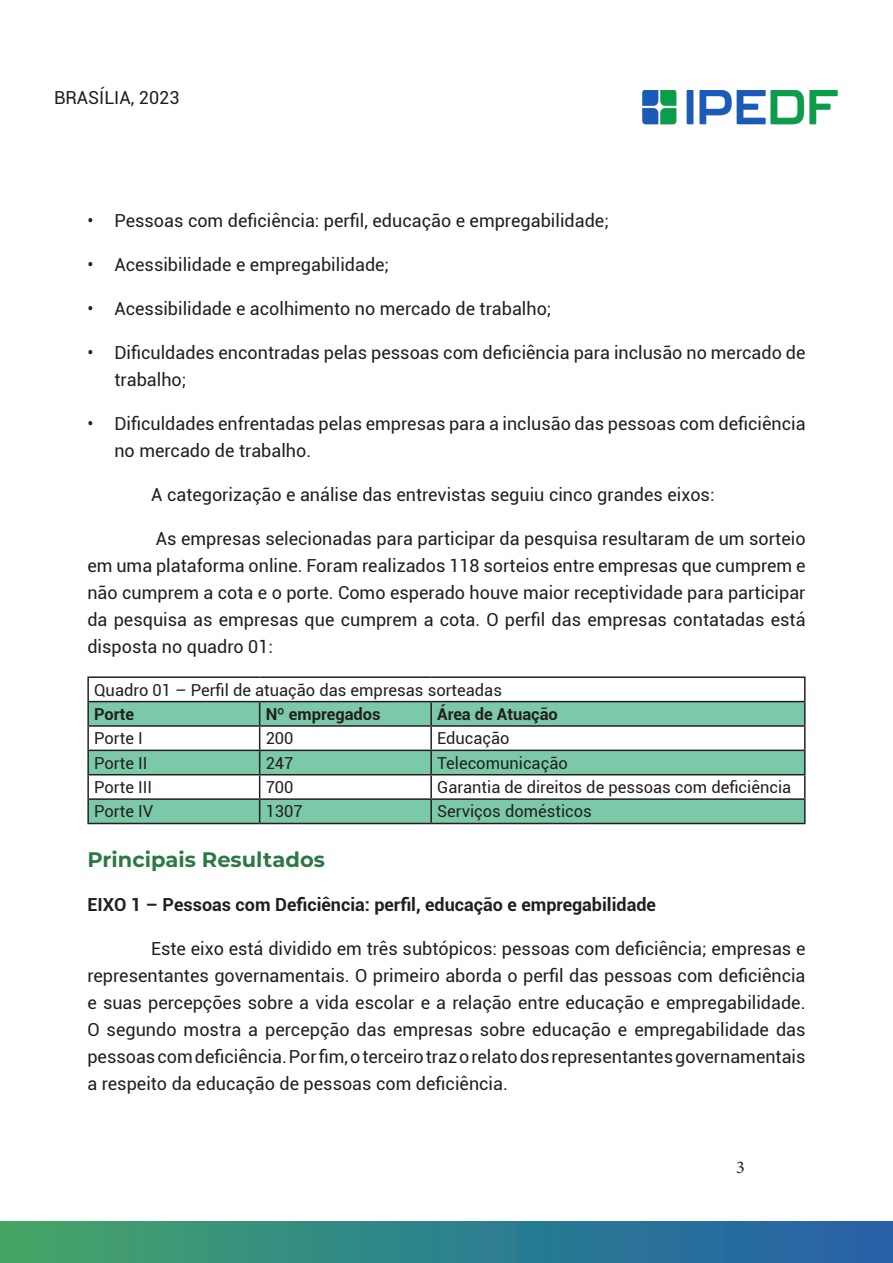
<style>
.page{position:relative;width:893px;height:1263px;background:#fff}
.page>*{position:absolute;margin:0;border:0;box-sizing:border-box;transform-origin:0 0}
.t1{font:700 21px "Montserrat";color:#2c7846}
.t2{font:18px/27px "Roboto";color:#231f20}
.t3{font:700 18px "Roboto";color:#231f20}
.t4{font:18px "Minion Pro";color:#231f20}
.t5{font:16.5px "Roboto";color:#231f20}
.t6{font:700 16.5px "Roboto";color:#231f20}
</style>
<div class="page">
<div style="left:0;top:1222px;width:893px;height:41px;background:linear-gradient(to right,#42a569,#215fab)"></div>
<img style="left:643px;top:90px;width:195px;height:34px">
<hr style="left:87px;top:676px;width:173px;height:2px;background:#231f20">
<hr style="left:87px;top:678px;width:2px;height:23px;background:#231f20">
<hr style="left:260px;top:676px;width:171px;height:2px;background:#231f20">
<hr style="left:431px;top:676px;width:375px;height:2px;background:#231f20">
<hr style="left:804px;top:678px;width:2px;height:23px;background:#231f20">
<hr style="left:87px;top:701px;width:173px;height:1px;background:#231f20">
<hr style="left:87px;top:702px;width:2px;height:23px;background:#231f20">
<hr style="left:260px;top:701px;width:171px;height:1px;background:#231f20">
<hr style="left:431px;top:701px;width:375px;height:1px;background:#231f20">
<hr style="left:804px;top:702px;width:2px;height:23px;background:#231f20">
<hr style="left:87px;top:725px;width:173px;height:2px;background:#231f20">
<hr style="left:87px;top:727px;width:2px;height:23px;background:#231f20">
<hr style="left:431px;top:725px;width:375px;height:2px;background:#231f20">
<hr style="left:804px;top:727px;width:2px;height:23px;background:#231f20">
<hr style="left:87px;top:750px;width:173px;height:1px;background:#231f20">
<hr style="left:87px;top:751px;width:2px;height:23px;background:#231f20">
<hr style="left:431px;top:750px;width:375px;height:1px;background:#231f20">
<hr style="left:804px;top:751px;width:2px;height:23px;background:#231f20">
<hr style="left:87px;top:774px;width:173px;height:1px;background:#231f20">
<hr style="left:87px;top:775px;width:2px;height:23px;background:#231f20">
<hr style="left:431px;top:774px;width:375px;height:1px;background:#231f20">
<hr style="left:804px;top:775px;width:2px;height:23px;background:#231f20">
<hr style="left:87px;top:798px;width:173px;height:2px;background:#231f20">
<hr style="left:87px;top:800px;width:2px;height:23px;background:#231f20">
<svg style="left:88px;top:702px;width:717px;height:121px"></svg>
<hr style="left:431px;top:798px;width:375px;height:2px;background:#231f20">
<hr style="left:430px;top:800px;width:2px;height:23px;background:#231f20">
<hr style="left:804px;top:800px;width:2px;height:23px;background:#231f20">
<hr style="left:87px;top:823px;width:173px;height:1px;background:#231f20">
<hr style="left:260px;top:823px;width:171px;height:1px;background:#231f20">
<hr style="left:431px;top:823px;width:375px;height:1px;background:#231f20">
<p class="t2" style="left:54px;top:83px;width:127px">BRASÍLIA, 2023</p>
<p class="t2" style="left:87px;top:207px;width:523px">• Pessoas com deficiência: perfil, educação e empregabilidade;</p>
<p class="t2" style="left:87px;top:251px;width:303px">• Acessibilidade e empregabilidade;</p>
<p class="t2" style="left:87px;top:295px;width:466px">• Acessibilidade e acolhimento no mercado de trabalho;</p>
<p class="t2" style="left:114px;top:339px;width:693px;text-indent:-27px">• Dificuldades encontradas pelas pessoas com deficiência para inclusão no mercado de trabalho;</p>
<p class="t2" style="left:114px;top:410px;width:693px;text-indent:-27px">• Dificuldades enfrentadas pelas empresas para a inclusão das pessoas com deficiência no mercado de trabalho.</p>
<p class="t2" style="left:151px;top:481px;width:565px">A categorização e análise das entrevistas seguiu cinco grandes eixos:</p>
<p class="t2" style="left:87px;top:525px;width:720px;text-align:justify;text-indent:68px">As empresas selecionadas para participar da pesquisa resultaram de um sorteio em uma plataforma online. Foram realizados 118 sorteios entre empresas que cumprem e não cumprem a cota e o porte. Como esperado houve maior receptividade para participar da pesquisa as empresas que cumprem a cota. O perfil das empresas contatadas está disposta no quadro 01:</p>
<p class="t5" style="left:94px;top:678px;width:409px">Quadro 01 – Perfil de atuação das empresas sorteadas</p>
<p class="t6" style="left:94px;top:702px;width:42px">Porte</p>
<p class="t6" style="left:266px;top:702px;width:117px">Nº empregados</p>
<p class="t6" style="left:437px;top:702px;width:122px">Área de Atuação</p>
<p class="t5" style="left:94px;top:727px;width:50px">Porte I</p>
<p class="t5" style="left:266px;top:727px;width:29px">200</p>
<p class="t5" style="left:437px;top:727px;width:74px">Educação</p>
<p class="t5" style="left:94px;top:751px;width:55px">Porte II</p>
<p class="t5" style="left:266px;top:751px;width:29px">247</p>
<p class="t5" style="left:437px;top:751px;width:132px">Telecomunicação</p>
<p class="t5" style="left:94px;top:776px;width:59px">Porte III</p>
<p class="t5" style="left:266px;top:776px;width:29px">700</p>
<p class="t5" style="left:437px;top:776px;width:356px">Garantia de direitos de pessoas com deficiência</p>
<p class="t5" style="left:94px;top:800px;width:61px">Porte IV</p>
<p class="t5" style="left:266px;top:800px;width:39px">1307</p>
<p class="t5" style="left:437px;top:800px;width:156px">Serviços domésticos</p>
<p class="t1" style="left:87px;top:844px;width:239px">Principais Resultados</p>
<p class="t3" style="left:87px;top:892px;width:570px">EIXO 1 – Pessoas com Deficiência: perfil, educação e empregabilidade</p>
<p class="t2" style="left:87px;top:934px;width:720px;text-align:justify;text-indent:64px">Este eixo está dividido em três subtópicos: pessoas com deficiência; empresas e representantes governamentais. O primeiro aborda o perfil das pessoas com deficiência e suas percepções sobre a vida escolar e a relação entre educação e empregabilidade.<br>O segundo mostra a percepção das empresas sobre educação e empregabilidade das pessoas com deficiência. Por fim, o terceiro traz o relato dos representantes governamentais a respeito da educação de pessoas com deficiência.</p>
<p class="t4" style="left:736px;top:1156px;width:10px">3</p>
</div>
